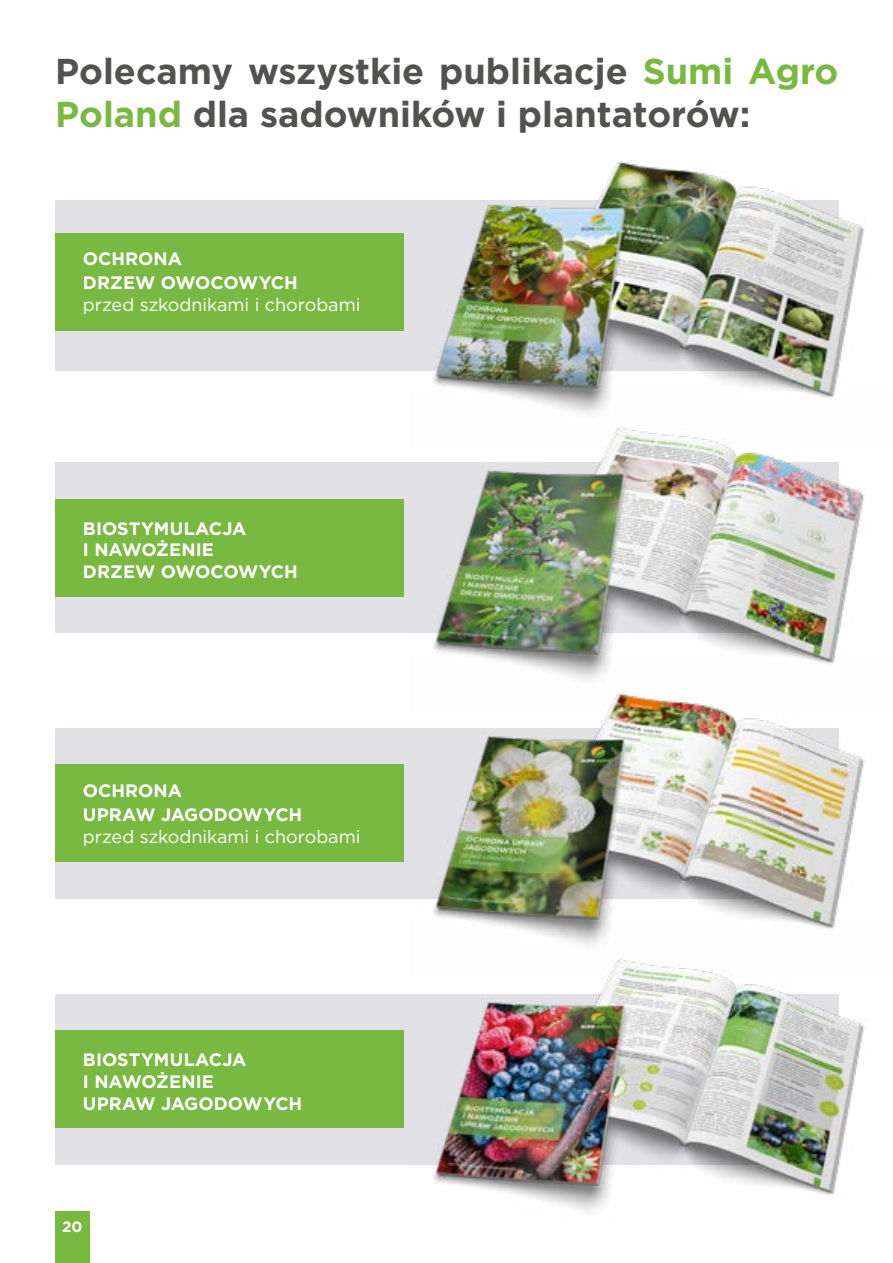
<style>
.page{position:relative;width:893px;height:1263px;background:#fff}
.page>*{position:absolute;margin:0;border:0;box-sizing:border-box;transform-origin:0 0}
.t1{font:700 36px/43.2px "Gotham";color:#525251}
.t2{font:700 18px/21.6px "Gotham";color:#fff}
.t3{font:18px "Gotham";color:#fff}
.t4{font:700 15px "Gotham";color:#fff}
.s1{color:#79b942}
</style>
<div class="page">
<div style="left:55px;top:1212px;width:34px;height:51px;background:#79b942"></div>
<div style="left:55px;top:728px;width:783px;height:170px;background:#e1e1e6"></div>
<img style="left:410px;top:711px;width:455px;height:211px">
<div style="left:55px;top:764px;width:349px;height:98px;background:#79b942"></div>
<div style="left:55px;top:462px;width:783px;height:171px;background:#e1e1e6"></div>
<div style="left:55px;top:201px;width:783px;height:170px;background:#e1e1e6"></div>
<div style="left:55px;top:994px;width:783px;height:170px;background:#e1e1e6"></div>
<img style="left:410px;top:161px;width:456px;height:229px">
<img style="left:433px;top:390px;width:433px;height:321px">
<div style="left:55px;top:233px;width:349px;height:97px;background:#79b942"></div>
<div style="left:55px;top:499px;width:349px;height:97px;background:#79b942"></div>
<img style="left:410px;top:922px;width:455px;height:290px">
<div style="left:55px;top:1030px;width:349px;height:98px;background:#79b942"></div>
<h1 class="t1" style="left:55px;top:50px;width:785px">Polecamy wszystkie publikacje <span class="s1">Sumi Agro<br>Poland</span> dla sadowników i plantatorów:</h1>
<p class="t2" style="left:83px;top:247px;width:216px;line-height:24px">OCHRONA<br>DRZEW OWOCOWYCH</p>
<p class="t3" style="left:83px;top:293px;width:279px">przed szkodnikami i chorobami</p>
<p class="t2" style="left:83px;top:517px;width:216px">BIOSTYMULACJA<br>I NAWOŻENIE<br>DRZEW OWOCOWYCH</p>
<p class="t2" style="left:83px;top:779px;width:221px;line-height:24px">OCHRONA<br>UPRAW JAGODOWYCH</p>
<p class="t3" style="left:83px;top:825px;width:279px">przed szkodnikami i chorobami</p>
<p class="t2" style="left:83px;top:1049px;width:221px">BIOSTYMULACJA<br>I NAWOŻENIE<br>UPRAW JAGODOWYCH</p>
<p class="t4" style="left:62px;top:1217px;width:22px">20</p>
</div>
